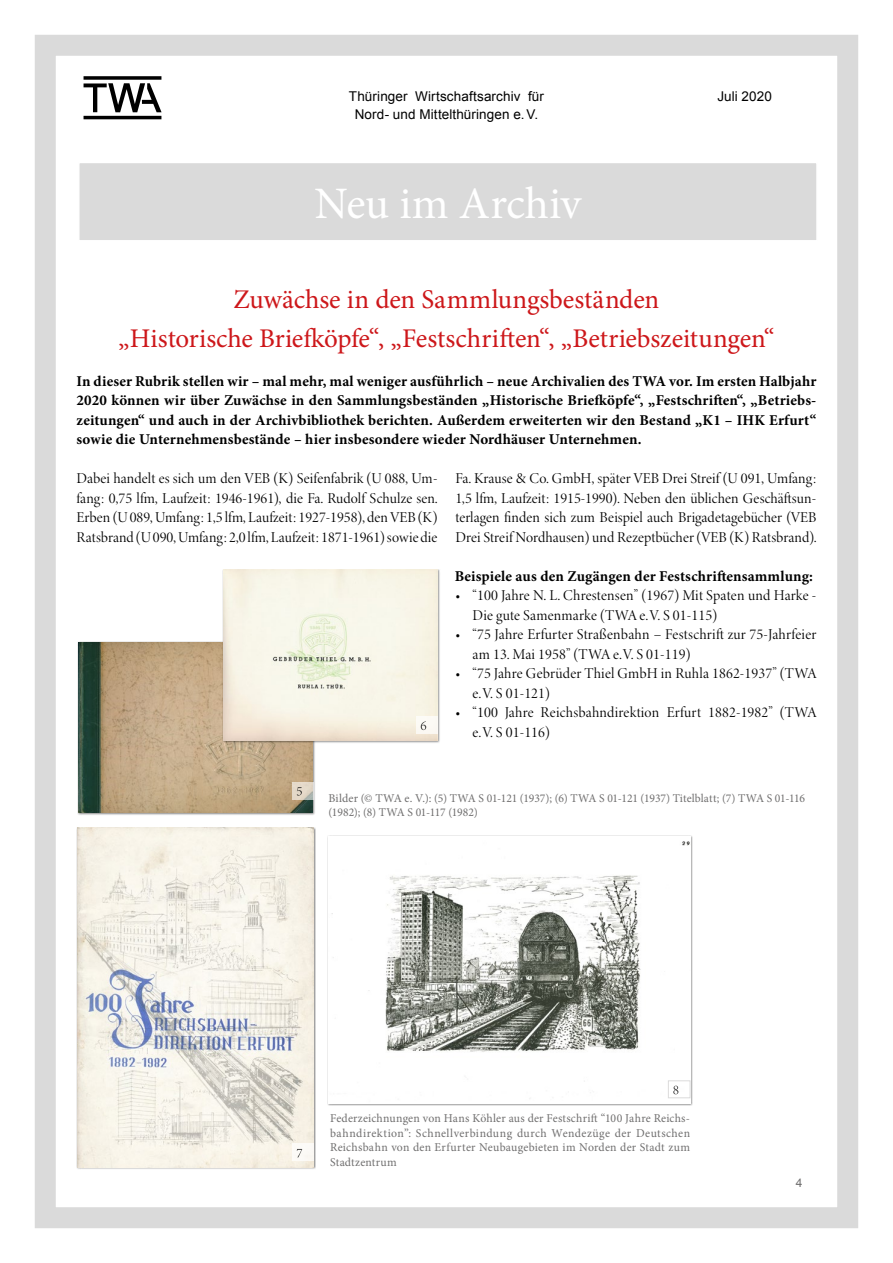
<style>
.page{position:relative;width:893px;height:1263px;background:#fff}
.page>*{position:absolute;margin:0;border:0;box-sizing:border-box;transform-origin:0 0}
.t1{font:45px "Minion Pro";letter-spacing:-.01em;color:#fff}
.t2{font:27px/39px "Minion Pro";letter-spacing:-.005em;color:#cd171a;text-align:center}
.t3{font:15px/19.5px "Minion Variable Concept";letter-spacing:-.03em;color:#000}
.t4{font:700 15px/19.5px "Minion Pro";letter-spacing:.01em;color:#000;text-align:justify}
.t5{font:13.5px "Arial";letter-spacing:.01em;color:#000}
.t6{font:12px/14.4px "Minion Pro";letter-spacing:.02em;color:#706f6f;text-align:justify}
.t7{font:12px "Arial";color:#706f6f}
.t8{font:11.85px/14.2px "Minion Pro";color:#706f6f}
</style>
<div class="page">
<svg style="left:84px;top:76px;width:78px;height:43px"></svg>
<div style="left:35px;top:35px;width:823px;height:1193px;border:21px solid #dadada"></div>
<div style="left:78px;top:162px;width:740px;height:80px;background:#dadada;border:2px solid #fff"></div>
<div style="left:327px;top:835px;width:366px;height:271px;background:#000;opacity:.5"></div>
<img style="left:328px;top:836px;width:362px;height:267px">
<div style="left:76px;top:827px;width:240px;height:343px;background:#000;opacity:.5"></div>
<img style="left:77px;top:828px;width:237px;height:339px">
<div style="left:77px;top:641px;width:239px;height:174px;background:#000;opacity:.5"></div>
<img style="left:78px;top:642px;width:235px;height:171px">
<div style="left:222px;top:569px;width:218px;height:175px;background:#000;opacity:.5"></div>
<img style="left:223px;top:570px;width:215px;height:171px">
<svg style="left:292px;top:782px;width:22px;height:17px"></svg>
<svg style="left:297px;top:787px;width:5px;height:9px"></svg>
<div style="left:292px;top:1144px;width:22px;height:17px;background:#fbfaf6"></div>
<svg style="left:297px;top:1149px;width:5px;height:8px"></svg>
<div style="left:416px;top:716px;width:22px;height:17px;background:#fcfaf4"></div>
<svg style="left:421px;top:721px;width:5px;height:9px"></svg>
<div style="left:668px;top:1080px;width:22px;height:18px;background:#fff"></div>
<svg style="left:673px;top:1086px;width:5px;height:8px"></svg>
<p class="t5" style="left:349px;top:88px;width:197px">Thüringer Wirtschaftsarchiv für</p>
<p class="t5" style="left:717px;top:88px;width:56px">Juli 2020</p>
<p class="t5" style="left:355px;top:106px;width:185px">Nord- und Mittelthüringen e.V.</p>
<h1 class="t1" style="left:314px;top:173px;width:269px">Neu im Archiv</h1>
<h2 class="t2" style="left:118px;top:280px;width:658px">Zuwächse in den Sammlungsbeständen<br>„Historische Briefköpfe“, „Festschriften“, „Betriebszeitungen“</h2>
<p class="t4" style="left:77px;top:371px;width:741px">In dieser Rubrik stellen wir – mal mehr, mal weniger ausführlich – neue Archivalien des TWA vor. Im ersten Halbjahr 2020 können wir über Zuwächse in den Sammlungsbeständen „Historische Briefköpfe“, „Festschriften“, „Betriebs&shy;zeitungen“ und auch in der Archivbibliothek berichten. Außerdem erweiterten wir den Bestand „K1 – IHK Erfurt“ sowie die Unternehmensbestände – hier insbesondere wieder Nordhäuser Unternehmen.</p>
<p class="t3" style="left:77px;top:468px;width:363px;text-align:justify">Dabei handelt es sich um den VEB (K) Seifenfabrik (U 088, Um&shy;fang: 0,75 lfm, Laufzeit: 1946-1961), die Fa. Rudolf Schulze sen.<br>Erben (U 089, Umfang: 1,5 lfm, Laufzeit: 1927-1958), den VEB (K)<br>Ratsbrand (U 090, Umfang: 2,0 lfm, Laufzeit: 1871-1961) sowie die</p>
<p class="t3" style="left:455px;top:468px;width:363px;text-align:justify">Fa. Krause &amp; Co. GmbH, später VEB Drei Streif (U 091, Umfang:<br>1,5 lfm, Laufzeit: 1915-1990). Neben den üblichen Geschäftsun&shy;terlagen finden sich zum Beispiel auch Brigadetagebücher (VEB Drei Streif Nordhausen) und Rezeptbücher (VEB (K) Ratsbrand).</p>
<p class="t4" style="left:455px;top:566px;width:360px">Beispiele aus den Zugängen der Festschriftensammlung:</p>
<p class="t3" style="left:472px;top:585px;width:346px;text-indent:-17px">• “100 Jahre N. L. Chrestensen” (1967) Mit Spaten und Harke -<br>Die gute Samenmarke (TWA e.V. S 01-115)</p>
<p class="t3" style="left:472px;top:624px;width:346px;text-indent:-17px">• “75 Jahre Erfurter Straßenbahn – Festschrift zur 75-Jahrfeier am 13. Mai 1958” (TWA e.V. S 01-119)</p>
<p class="t3" style="left:472px;top:663px;width:346px;text-indent:-17px">• “75 Jahre Gebrüder Thiel GmbH in Ruhla 1862-1937” (TWA e.V. S 01-121)</p>
<p class="t3" style="left:472px;top:702px;width:346px;text-indent:-17px">• “100 Jahre Reichsbahndirektion Erfurt 1882-1982” (TWA e.V. S 01-116)</p>
<p class="t8" style="left:328px;top:791px;width:478px">Bilder (© TWA e. V.): (5) TWA S 01-121 (1937); (6) TWA S 01-121 (1937) Titelblatt; (7) TWA S 01-116 (1982); (8) TWA S 01-117 (1982)</p>
<p class="t6" style="left:330px;top:1111px;width:361px">Federzeichnungen von Hans Köhler aus der Festschrift “100 Jahre Reichs&shy;bahndirektion”: Schnellverbindung durch Wendezüge der Deutschen Reichsbahn von den Erfurter Neubaugebieten im Norden der Stadt zum Stadtzentrum</p>
<p class="t7" style="left:796px;top:1174px;width:8px">4</p>
</div>
